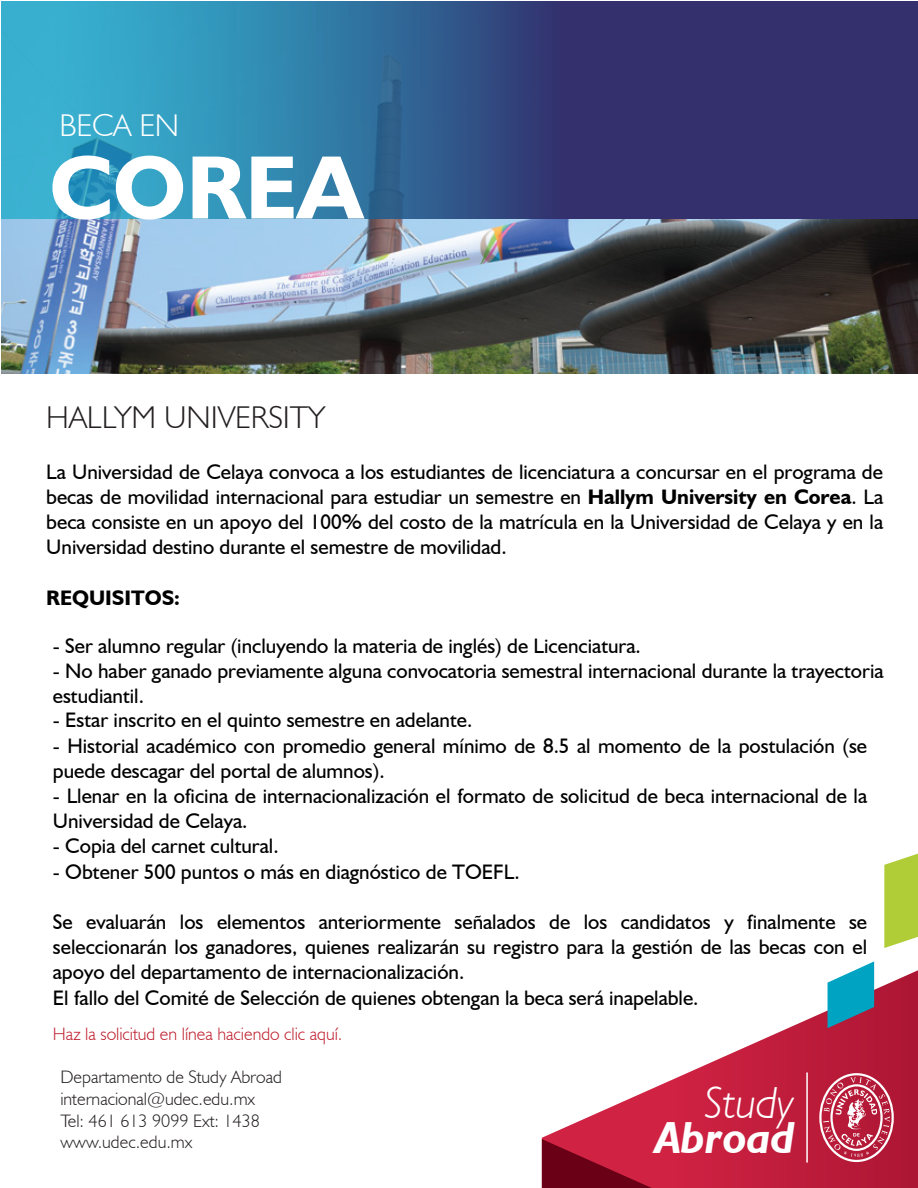
<style>
.page{position:relative;width:918px;height:1188px;background:#fff}
.page>*{position:absolute;margin:0;border:0;box-sizing:border-box;transform-origin:0 0}
.t1{font:700 90.6px "Humanist 521 BT";color:#fff}
.t2{font:italic 700 45px "Humanist 521 BT";color:#fff}
.t3{font:italic 300 45px "Humanist 521 BT";color:#fff}
.t4{font:300 31.5px "Humanist 521 BT";color:#231f20}
.t5{font:300 31.5px "Humanist 521 BT";color:#fff}
.t6{font:21px/25.2px "Humanist 521 BT";color:#010101;text-align:justify}
.t7{font:21px/25.2px "Humanist 521 BT";color:#000}
.t8{font:700 21px "Humanist 521 BT";color:#010101}
.t9{font:300 18px/21.6px "Humanist 521 BT";color:#231f20}
.t10{font:300 18px "Humanist 521 BT";color:#be1e2d}
.s1{font-weight:700}
</style>
<div class="page">
<svg style="left:542px;top:970px;width:376px;height:218px"></svg>
<svg style="left:542px;top:1139px;width:110px;height:49px;background:#9d112c"></svg>
<svg style="left:828px;top:961px;width:46px;height:67px"></svg>
<svg style="left:884px;top:854px;width:34px;height:94px;background:#b9d34f"></svg>
<img style="left:2px;top:219px;width:916px;height:155px">
<hr style="left:806px;top:1072px;width:2px;height:91px;background:#fff">
<svg style="left:819px;top:1073px;width:75px;height:89px;background:#c75268"></svg>
<svg style="left:2px;top:1px;width:916px;height:218px;background:#326091"></svg>
<h3 class="t5" style="left:59px;top:106px;width:121px">BECA EN</h3>
<h1 class="t1" style="left:49px;top:131px;width:315px">COREA</h1>
<h3 class="t4" style="left:46px;top:398px;width:281px">HALLYM UNIVERSITY</h3>
<p class="t6" style="left:46px;top:459px;width:838px">La Universidad de Celaya convoca a los estudiantes de licenciatura a concursar en el programa de becas de movilidad internacional para estudiar un semestre en <span class="s1">Hallym University en Corea</span>. La beca consiste en un apoyo del 100% del costo de la matrícula en la Universidad de Celaya y en la Universidad destino durante el semestre de movilidad.</p>
<p class="t8" style="left:46px;top:585px;width:135px">REQUISITOS:</p>
<p class="t6" style="left:53px;top:633px;width:590px">- Ser alumno regular (incluyendo la materia de inglés) de Licenciatura.</p>
<p class="t7" style="left:53px;top:658px;width:832px">- No haber ganado previamente alguna convocatoria semestral internacional durante la trayectoria estudiantil.</p>
<p class="t6" style="left:53px;top:707px;width:421px">- Estar inscrito en el quinto semestre en adelante.</p>
<p class="t6" style="left:53px;top:732px;width:816px">- Historial académico con promedio general mínimo de 8.5 al momento de la postulación (se puede descagar del portal de alumnos).</p>
<p class="t6" style="left:53px;top:783px;width:816px">- Llenar en la oficina de internacionalización el formato de solicitud de beca internacional de la<br>Universidad de Celaya.</p>
<p class="t6" style="left:53px;top:833px;width:227px">- Copia del carnet cultural.</p>
<p class="t6" style="left:53px;top:858px;width:468px">- Obtener 500 puntos o más en diagnóstico de TOEFL.</p>
<p class="t6" style="left:53px;top:909px;width:816px">Se evaluarán los elementos anteriormente señalados de los candidatos y finalmente se seleccionarán los ganadores, quienes realizarán su registro para la gestión de las becas con el apoyo del departamento de internacionalización.</p>
<p class="t7" style="left:53px;top:984px;width:647px">El fallo del Comité de Selección de quienes obtengan la beca será inapelable.</p>
<p class="t10" style="left:53px;top:1023px;width:291px">Haz la solicitud en línea haciendo clic aquí.</p>
<p class="t9" style="left:60px;top:1066px;width:223px">Departamento de Study Abroad internacional@udec.edu.mx<br>Tel: 461 613 9099 Ext: 1438 www.udec.edu.mx</p>
<h2 class="t3" style="left:705px;top:1076px;width:92px">Study</h2>
<h2 class="t2" style="left:655px;top:1110px;width:141px">Abroad</h2>
</div>
